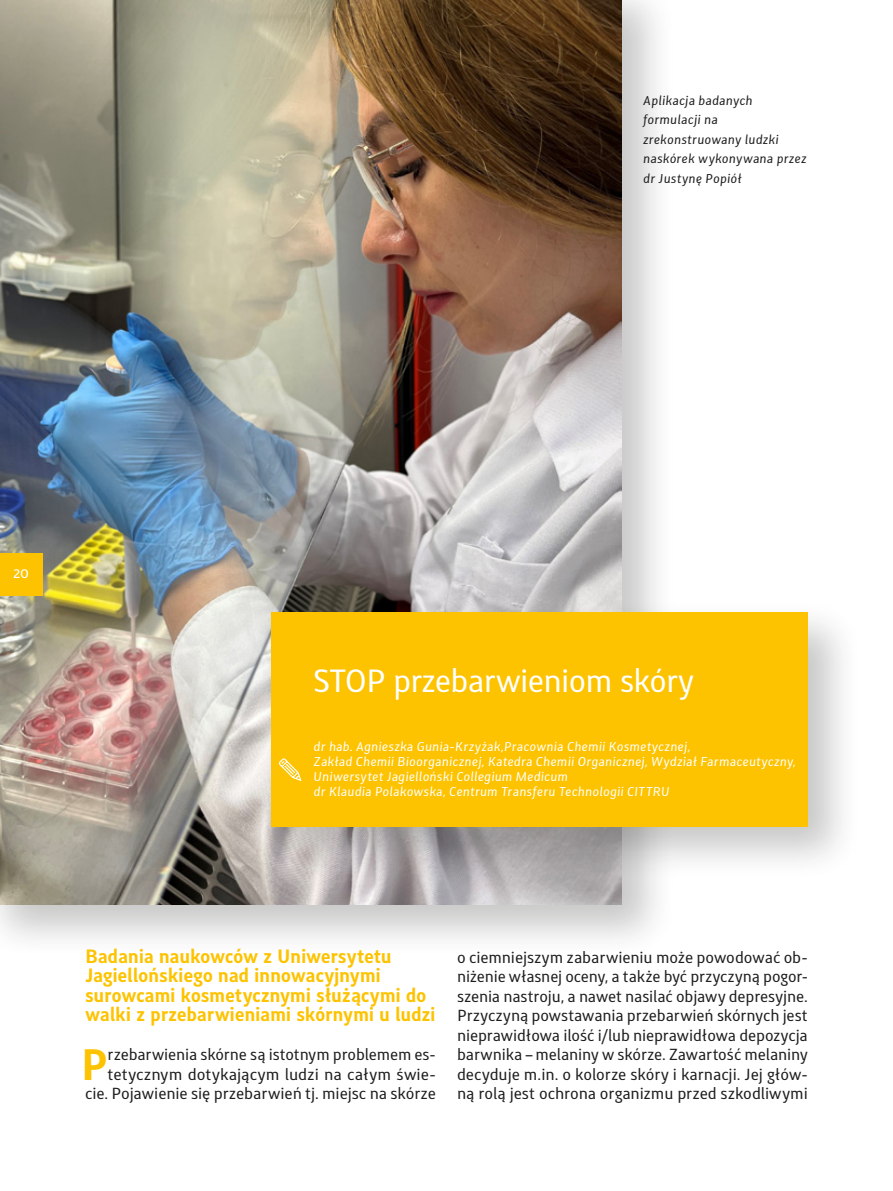
<style>
.page{position:relative;width:893px;height:1191px;background:#fff}
.page>*{position:absolute;margin:0;border:0;box-sizing:border-box;transform-origin:0 0}
.inicjal{font:700 41.1px "Nessus";color:#fdc300}
.tytul{font:30px "Nessus";letter-spacing:-.025em;color:#fff}
.lid{font:700 18px/19.5px "Nessus";letter-spacing:-.02em;color:#fdc300}
.inicjal-2{font:15px/19.5px "Nessus";letter-spacing:-.005em;color:#1d1d1b;text-align:right}
.t1{font:15px "Nessus";color:#fff}
.autor{font:italic 12px/15px "Nessus";letter-spacing:.015em;color:#fff}
.t2{font:italic 12px/19.5px "Nessus";letter-spacing:.015em;color:#1d1d1b}
</style>
<div class="page">
<div style="left:0;top:0;width:676px;height:959px;background:#1d1d1b;opacity:.25"></div>
<img style="left:0;top:0;width:622px;height:904px">
<div style="left:259px;top:599px;width:603px;height:281px;background:#1d1d1b;opacity:.25"></div>
<div style="left:271px;top:612px;width:537px;height:214px;background:#fdc300"></div>
<svg style="left:279px;top:758px;width:22px;height:23px"></svg>
<div style="left:0;top:553px;width:43px;height:43px;background:#fdc300"></div>
<p class="t2" style="left:643px;top:90px;width:165px">Aplikacja badanych formulacji na zrekonstruowany ludzki naskórek wykonywana przez dr Justynę Popiół</p>
<p class="t1" style="left:13px;top:563px;width:17px">20</p>
<p class="tytul" style="left:314px;top:662px;width:382px">STOP przebarwieniom skóry</p>
<p class="autor" style="left:314px;top:739px;width:484px">dr hab. Agnieszka Gunia‑Krzyżak,Pracownia Chemii Kosmetycznej,<br>Zakład Chemii Bioorganicznej, Katedra Chemii Organicznej, Wydział Farmaceutyczny,<br>Uniwersytet Jagielloński Collegium Medicum</p>
<p class="autor" style="left:314px;top:784px;width:358px">dr Klaudia Polakowska, Centrum Transferu Technologii CITTRU</p>
<h1 class="lid" style="left:85px;top:946px;width:352px">Badania naukowców z Uniwersytetu Jagiellońskiego nad innowacyjnymi surowcami kosmetycznymi służącymi do walki z przebarwieniami skórnymi u ludzi</h1>
<p class="inicjal" style="left:81px;top:1039px;width:29px">P</p>
<p class="inicjal-2" style="left:85px;top:1045px;width:352px">rzebarwienia skórne są istotnym problemem es&shy;tetycznym dotykającym ludzi na całym świe&shy;cie. Pojawienie się przebarwień tj. miejsc na skórze</p>
<p class="inicjal-2" style="left:457px;top:947px;width:352px;text-align:justify">o ciemniejszym zabarwieniu może powodować ob&shy;niżenie własnej oceny, a także być przyczyną pogor&shy;szenia nastroju, a nawet nasilać objawy depresyjne.<br>Przyczyną powstawania przebarwień skórnych jest nieprawidłowa ilość i/lub nieprawidłowa depozycja barwnika – melaniny w skórze. Zawartość melaniny decyduje m.in. o kolorze skóry i karnacji. Jej głów&shy;ną rolą jest ochrona organizmu przed szkodliwymi</p>
</div>
